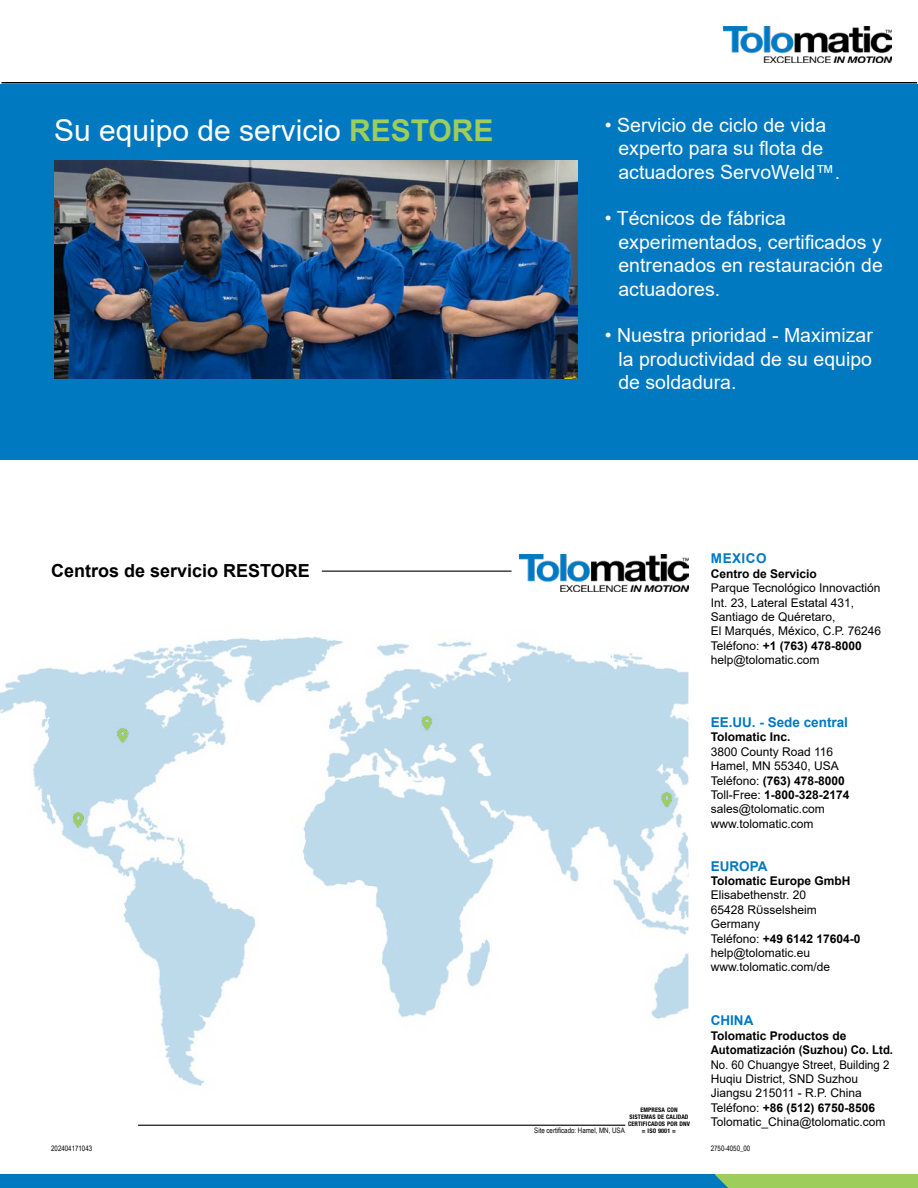
<style>
.page{position:relative;width:918px;height:1188px;background:#fff}
.page>*{position:absolute;margin:0;border:0;box-sizing:border-box;transform-origin:0 0}
.t1{font:30px "Arial";color:#fff}
.t2{font:19.5px/23.4px "Arial";color:#fff}
.t3{font:700 18px "Arial";color:#000}
.t4{font:700 13.5px "Arial";color:#0079c1}
.t5{font:12px/14.4px "Arial";color:#000}
.t6{font:12px/14.4px "Arial";color:#000;scale:.95 1}
.t7{font:700 12px/14.4px "Arial";color:#000}
.t8{font:7.5px "Arial Narrow";color:#000}
.t9{font:700 condensed 6.3px/7.1px "Helvetica Neue LT Std";letter-spacing:.02em;color:#000;text-align:center}
.s1{font-weight:700;color:#9dcd5a}
.s2{font-weight:700}
</style>
<div class="page">
<img style="left:0;top:636px;width:688px;height:450px">
<div style="left:0;top:84px;width:917px;height:375px;background:#0079c1"></div>
<img style="left:519px;top:555px;width:169px;height:36px">
<img style="left:724px;top:27px;width:167px;height:36px">
<hr style="left:2px;top:82px;width:915px;height:2px;background:#000">
<img style="left:112px;top:726px;width:18px;height:21px">
<img style="left:72px;top:811px;width:18px;height:23px">
<img style="left:421px;top:714px;width:17px;height:16px">
<img style="left:660px;top:791px;width:13px;height:20px">
<hr style="left:322px;top:571px;width:190px;height:1px;background:#000">
<svg style="left:0;top:1124px;width:918px;height:64px"></svg>
<img style="left:54px;top:161px;width:523px;height:218px">
<h1 class="t1" style="left:54px;top:109px;width:441px">Su equipo de servicio <span class="s1">RESTORE</span></h1>
<h2 class="t2" style="left:618px;top:113px;width:223px;text-indent:-13px">• Servicio de ciclo de vida experto para su flota de actuadores ServoWeld™.</h2>
<h2 class="t2" style="left:618px;top:207px;width:266px;text-indent:-13px">• Técnicos de fábrica experimentados, certificados y entrenados en restauración de actuadores.</h2>
<h2 class="t2" style="left:618px;top:324px;width:256px;text-align:justify;text-indent:-13px">• Nuestra prioridad - Maximizar la productividad de su equipo de soldadura.</h2>
<h3 class="t3" style="left:51px;top:558px;width:260px">Centros de servicio RESTORE</h3>
<p class="t8" style="left:51px;top:1143px;width:43px">202404171043</p>
<p class="t9" style="left:628px;top:1106px;width:63px">EMPRESA CON<br>SISTEMAS DE CALIDAD<br>CERTIFICADOS POR DNV = ISO 9001 =</p>
<p class="t8" style="left:534px;top:1125px;width:92px">Site certificado: Hamel, MN, USA</p>
<p class="t4" style="left:711px;top:549px;width:57px">MEXICO</p>
<p class="t7" style="left:711px;top:567px;width:108px">Centro de Servicio</p>
<p class="t5" style="left:711px;top:581px;width:172px">Parque Tecnológico Innovactión<br>Int. 23, Lateral Estatal 431,<br>Santiago de Quéretaro,<br>El Marqués, México, C.P. 76246<br>Teléfono: <span class="s2">+1 (763) 478-8000 </span>help@tolomatic.com</p>
<p class="t4" style="left:711px;top:713px;width:139px">EE.UU. - Sede central</p>
<p class="t7" style="left:711px;top:730px;width:81px">Tolomatic Inc.</p>
<p class="t5" style="left:711px;top:744px;width:140px">3800 County Road 116<br>Hamel, MN 55340, USA<br>Teléfono: <span class="s2">(763) 478-8000<br></span>Toll-Free: <span class="s2">1-800-328-2174 </span>sales@tolomatic.com www.tolomatic.com</p>
<p class="t4" style="left:711px;top:856px;width:58px">EUROPA</p>
<p class="t7" style="left:711px;top:874px;width:141px">Tolomatic Europe GmbH</p>
<p class="t5" style="left:711px;top:888px;width:151px">Elisabethenstr. 20<br>65428 RÜsselsheim<br>Germany<br>Teléfono: <span class="s2">+49 6142 17604-0 </span>help@tolomatic.eu www.tolomatic.com/de</p>
<p class="t4" style="left:711px;top:1011px;width:44px">CHINA</p>
<p class="t7" style="left:711px;top:1029px;width:184px">Tolomatic Productos de<br>Automatización (Suzhou) Co. Ltd.</p>
<p class="t6" style="left:711px;top:1057px;width:190px">No. 60 Chuangye Street, Building 2<br>Huqiu District, SND Suzhou<br>Jiangsu 215011 - R.P. China<br>Teléfono: <span class="s2">+86 (512) 6750-8506<br></span>Tolomatic_China@tolomatic.com</p>
</div>
